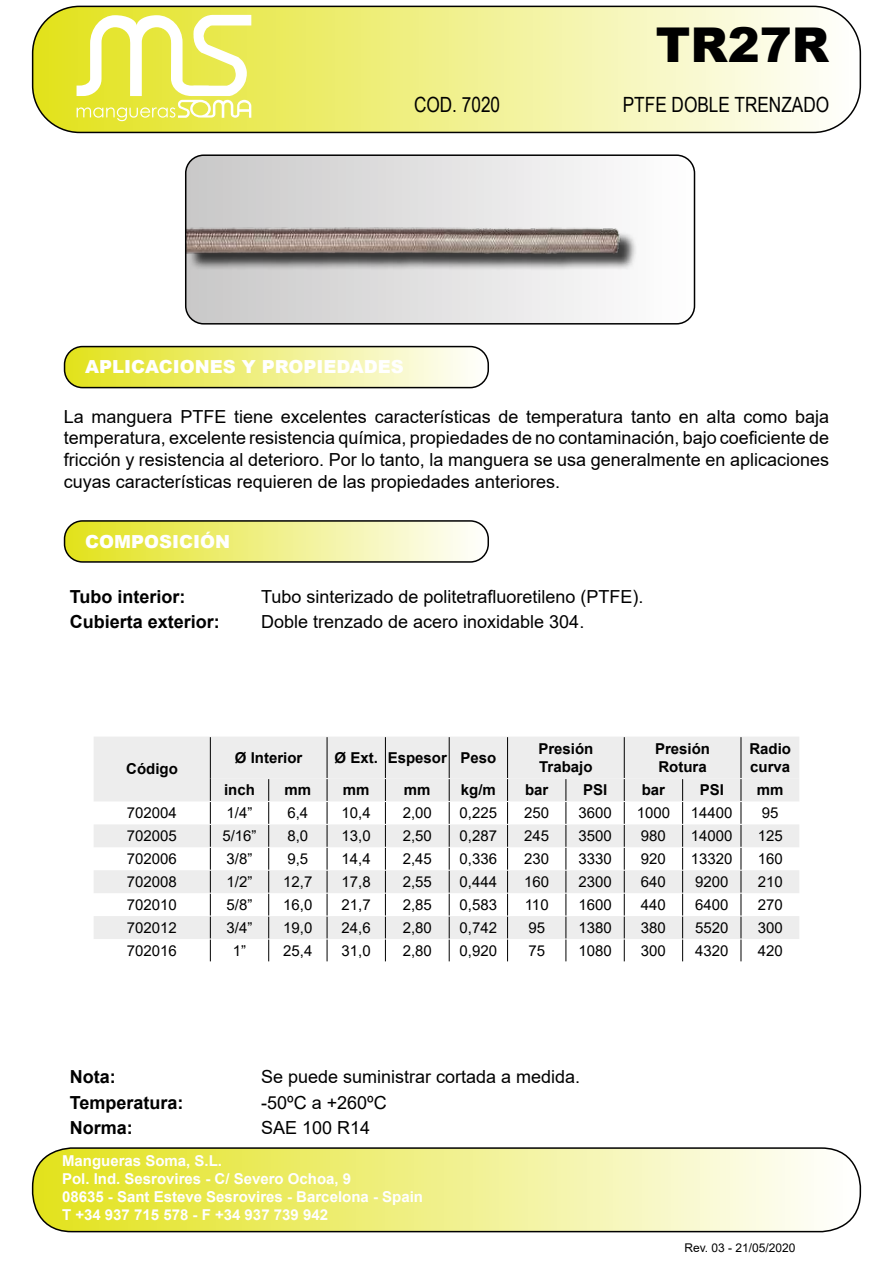
<style>
.page{position:relative;width:893px;height:1263px;background:#fff}
.page>*{position:absolute;margin:0;border:0;box-sizing:border-box;transform-origin:0 0}
.t1{font:900 48px "Arial";color:#000}
.t2{font:21px "Arial Narrow";color:#000}
.t3{font:18px/21.6px "Arial";color:#000;text-align:justify}
.t4{font:700 18px "Arial";color:#000}
.t5{font:900 18px "Arial";color:#fff}
.t6{font:15px "Arial";color:#000}
.t7{font:700 15px/18px "Arial";color:#fff}
.t8{font:700 15px/18px "Arial";color:#000}
.t9{font:12px "Arial";color:#000}
</style>
<div class="page">
<img style="left:188px;top:157px;width:506px;height:165px">
<div style="left:185px;top:154px;width:510px;height:171px;border:2px solid #000;border-radius:18px"></div>
<svg style="left:65px;top:523px;width:423px;height:37px;background:#efef8c"></svg>
<div style="left:64px;top:520px;width:425px;height:43px;border:2px solid #000;border-radius:18px"></div>
<svg style="left:33px;top:1148px;width:827px;height:83px;background:#f0f08e"></svg>
<div style="left:32px;top:1147px;width:829px;height:85px;border:2px solid #000;border-radius:39px"></div>
<svg style="left:65px;top:347px;width:423px;height:41px;background:#efef8c"></svg>
<div style="left:64px;top:346px;width:425px;height:42px;border:2px solid #000;border-radius:18px"></div>
<svg style="left:33px;top:6px;width:827px;height:126px;background:#f2f29f"></svg>
<div style="left:32px;top:6px;width:829px;height:127px;border:2px solid #000;border-radius:47px"></div>
<svg style="left:77px;top:15px;width:174px;height:106px"></svg>
<div style="left:94px;top:737px;width:705px;height:41px;background:#ededed"></div>
<svg style="left:94px;top:778px;width:705px;height:161px;fill:#ededed"></svg>
<hr style="left:210px;top:737px;width:1px;height:41px;background:#000">
<hr style="left:327px;top:737px;width:1px;height:41px;background:#000">
<hr style="left:385px;top:737px;width:1px;height:41px;background:#000">
<hr style="left:449px;top:737px;width:1px;height:41px;background:#000">
<hr style="left:507px;top:737px;width:1px;height:41px;background:#000">
<hr style="left:624px;top:737px;width:1px;height:41px;background:#000">
<hr style="left:741px;top:737px;width:1px;height:41px;background:#000">
<svg style="left:210px;top:778px;width:1px;height:183px"></svg>
<svg style="left:268px;top:779px;width:531px;height:182px"></svg>
<h1 class="t1" style="left:656px;top:10px;width:175px">TR27R</h1>
<p class="t2" style="left:414px;top:89px;width:88px">COD. 7020</p>
<p class="t2" style="left:623px;top:89px;width:208px">PTFE DOBLE TRENZADO</p>
<p class="t5" style="left:85px;top:354px;width:320px">APLICACIONES Y PROPIEDADES</p>
<p class="t3" style="left:64px;top:405px;width:767px">La manguera PTFE tiene excelentes características de temperatura tanto en alta como baja temperatura, excelente resistencia química, propiedades de no contaminación, bajo coeficiente de fricción y resistencia al deterioro. Por lo tanto, la manguera se usa generalmente en aplicaciones cuyas características requieren de las propiedades anteriores.</p>
<p class="t5" style="left:85px;top:528px;width:146px">COMPOSICIÓN</p>
<p class="t4" style="left:70px;top:584px;width:117px">Tubo interior:</p>
<p class="t3" style="left:261px;top:586px;width:384px">Tubo sinterizado de politetrafluoretileno (PTFE).</p>
<p class="t4" style="left:70px;top:609px;width:152px">Cubierta exterior:</p>
<p class="t3" style="left:261px;top:611px;width:325px">Doble trenzado de acero inoxidable 304.</p>
<p class="t8" style="left:126px;top:760px;width:53px">Código</p>
<p class="t8" style="left:235px;top:749px;width:69px">Ø Interior</p>
<p class="t8" style="left:335px;top:749px;width:163px">Ø Ext. Espesor Peso</p>
<p class="t8" style="left:538px;top:740px;width:57px">Presión<br>Trabajo</p>
<p class="t8" style="left:655px;top:740px;width:57px">Presión<br>Rotura</p>
<p class="t8" style="left:749px;top:740px;width:43px">Radio curva</p>
<p class="t8" style="left:224px;top:781px;width:32px">inch</p>
<p class="t8" style="left:285px;top:781px;width:28px">mm</p>
<p class="t8" style="left:343px;top:781px;width:28px">mm</p>
<p class="t8" style="left:404px;top:781px;width:28px">mm</p>
<p class="t8" style="left:461px;top:781px;width:37px">kg/m</p>
<p class="t8" style="left:525px;top:781px;width:25px">bar</p>
<p class="t8" style="left:583px;top:781px;width:26px">PSI</p>
<p class="t8" style="left:642px;top:781px;width:25px">bar</p>
<p class="t8" style="left:700px;top:781px;width:26px">PSI</p>
<p class="t8" style="left:757px;top:781px;width:28px">mm</p>
<p class="t6" style="left:127px;top:803px;width:52px">702004</p>
<p class="t6" style="left:227px;top:803px;width:27px">1/4”</p>
<p class="t6" style="left:287px;top:803px;width:22px">6,4</p>
<p class="t6" style="left:342px;top:803px;width:31px">10,4</p>
<p class="t6" style="left:403px;top:803px;width:31px">2,00</p>
<p class="t6" style="left:460px;top:803px;width:39px">0,225</p>
<p class="t6" style="left:524px;top:803px;width:27px">250</p>
<p class="t6" style="left:578px;top:803px;width:35px">3600</p>
<p class="t6" style="left:637px;top:803px;width:35px">1000</p>
<p class="t6" style="left:691px;top:803px;width:43px">14400</p>
<p class="t6" style="left:762px;top:803px;width:18px">95</p>
<p class="t6" style="left:127px;top:826px;width:52px">702005</p>
<p class="t6" style="left:222px;top:826px;width:36px">5/16”</p>
<p class="t6" style="left:287px;top:826px;width:22px">8,0</p>
<p class="t6" style="left:342px;top:826px;width:31px">13,0</p>
<p class="t6" style="left:403px;top:826px;width:31px">2,50</p>
<p class="t6" style="left:460px;top:826px;width:39px">0,287</p>
<p class="t6" style="left:524px;top:826px;width:27px">245</p>
<p class="t6" style="left:578px;top:826px;width:35px">3500</p>
<p class="t6" style="left:641px;top:826px;width:27px">980</p>
<p class="t6" style="left:691px;top:826px;width:43px">14000</p>
<p class="t6" style="left:758px;top:826px;width:27px">125</p>
<p class="t6" style="left:127px;top:849px;width:52px">702006</p>
<p class="t6" style="left:227px;top:849px;width:27px">3/8”</p>
<p class="t6" style="left:287px;top:849px;width:22px">9,5</p>
<p class="t6" style="left:342px;top:849px;width:31px">14,4</p>
<p class="t6" style="left:403px;top:849px;width:31px">2,45</p>
<p class="t6" style="left:460px;top:849px;width:39px">0,336</p>
<p class="t6" style="left:524px;top:849px;width:27px">230</p>
<p class="t6" style="left:578px;top:849px;width:35px">3330</p>
<p class="t6" style="left:641px;top:849px;width:27px">920</p>
<p class="t6" style="left:691px;top:849px;width:43px">13320</p>
<p class="t6" style="left:758px;top:849px;width:27px">160</p>
<p class="t6" style="left:127px;top:871px;width:52px">702008</p>
<p class="t6" style="left:227px;top:871px;width:27px">1/2”</p>
<p class="t6" style="left:283px;top:871px;width:31px">12,7</p>
<p class="t6" style="left:342px;top:871px;width:31px">17,8</p>
<p class="t6" style="left:403px;top:871px;width:31px">2,55</p>
<p class="t6" style="left:460px;top:871px;width:39px">0,444</p>
<p class="t6" style="left:524px;top:871px;width:27px">160</p>
<p class="t6" style="left:578px;top:871px;width:35px">2300</p>
<p class="t6" style="left:641px;top:871px;width:27px">640</p>
<p class="t6" style="left:695px;top:871px;width:35px">9200</p>
<p class="t6" style="left:758px;top:871px;width:27px">210</p>
<p class="t6" style="left:127px;top:894px;width:52px">702010</p>
<p class="t6" style="left:227px;top:894px;width:27px">5/8”</p>
<p class="t6" style="left:283px;top:894px;width:31px">16,0</p>
<p class="t6" style="left:342px;top:894px;width:31px">21,7</p>
<p class="t6" style="left:403px;top:894px;width:31px">2,85</p>
<p class="t6" style="left:460px;top:894px;width:39px">0,583</p>
<p class="t6" style="left:525px;top:894px;width:25px">110</p>
<p class="t6" style="left:578px;top:894px;width:35px">1600</p>
<p class="t6" style="left:641px;top:894px;width:27px">440</p>
<p class="t6" style="left:695px;top:894px;width:35px">6400</p>
<p class="t6" style="left:758px;top:894px;width:27px">270</p>
<p class="t6" style="left:127px;top:917px;width:52px">702012</p>
<p class="t6" style="left:227px;top:917px;width:27px">3/4”</p>
<p class="t6" style="left:283px;top:917px;width:31px">19,0</p>
<p class="t6" style="left:342px;top:917px;width:31px">24,6</p>
<p class="t6" style="left:403px;top:917px;width:31px">2,80</p>
<p class="t6" style="left:460px;top:917px;width:39px">0,742</p>
<p class="t6" style="left:528px;top:917px;width:18px">95</p>
<p class="t6" style="left:578px;top:917px;width:35px">1380</p>
<p class="t6" style="left:641px;top:917px;width:27px">380</p>
<p class="t6" style="left:695px;top:917px;width:35px">5520</p>
<p class="t6" style="left:758px;top:917px;width:27px">300</p>
<p class="t6" style="left:127px;top:940px;width:52px">702016</p>
<p class="t6" style="left:233px;top:940px;width:15px">1”</p>
<p class="t6" style="left:283px;top:940px;width:31px">25,4</p>
<p class="t6" style="left:342px;top:940px;width:31px">31,0</p>
<p class="t6" style="left:403px;top:940px;width:31px">2,80</p>
<p class="t6" style="left:460px;top:940px;width:39px">0,920</p>
<p class="t6" style="left:528px;top:940px;width:18px">75</p>
<p class="t6" style="left:578px;top:940px;width:35px">1080</p>
<p class="t6" style="left:641px;top:940px;width:27px">300</p>
<p class="t6" style="left:695px;top:940px;width:35px">4320</p>
<p class="t6" style="left:758px;top:940px;width:27px">420</p>
<p class="t4" style="left:70px;top:1064px;width:47px">Nota:</p>
<p class="t3" style="left:261px;top:1066px;width:321px">Se puede suministrar cortada a medida.</p>
<p class="t4" style="left:70px;top:1089px;width:115px">Temperatura:</p>
<p class="t3" style="left:261px;top:1091px;width:127px">-50ºC a +260ºC</p>
<p class="t4" style="left:70px;top:1115px;width:64px">Norma:</p>
<p class="t3" style="left:261px;top:1116px;width:111px">SAE 100 R14</p>
<p class="t7" style="left:62px;top:1152px;width:362px">Mangueras Soma, S.L.<br>Pol. Ind. Sesrovires - C/ Severo Ochoa, 9<br>08635 - Sant Esteve Sesrovires - Barcelona - Spain T +34 937 715 578 - F +34 937 739 942</p>
<p class="t9" style="left:684px;top:1239px;width:113px">Rev. 03 - 21/05/2020</p>
</div>
